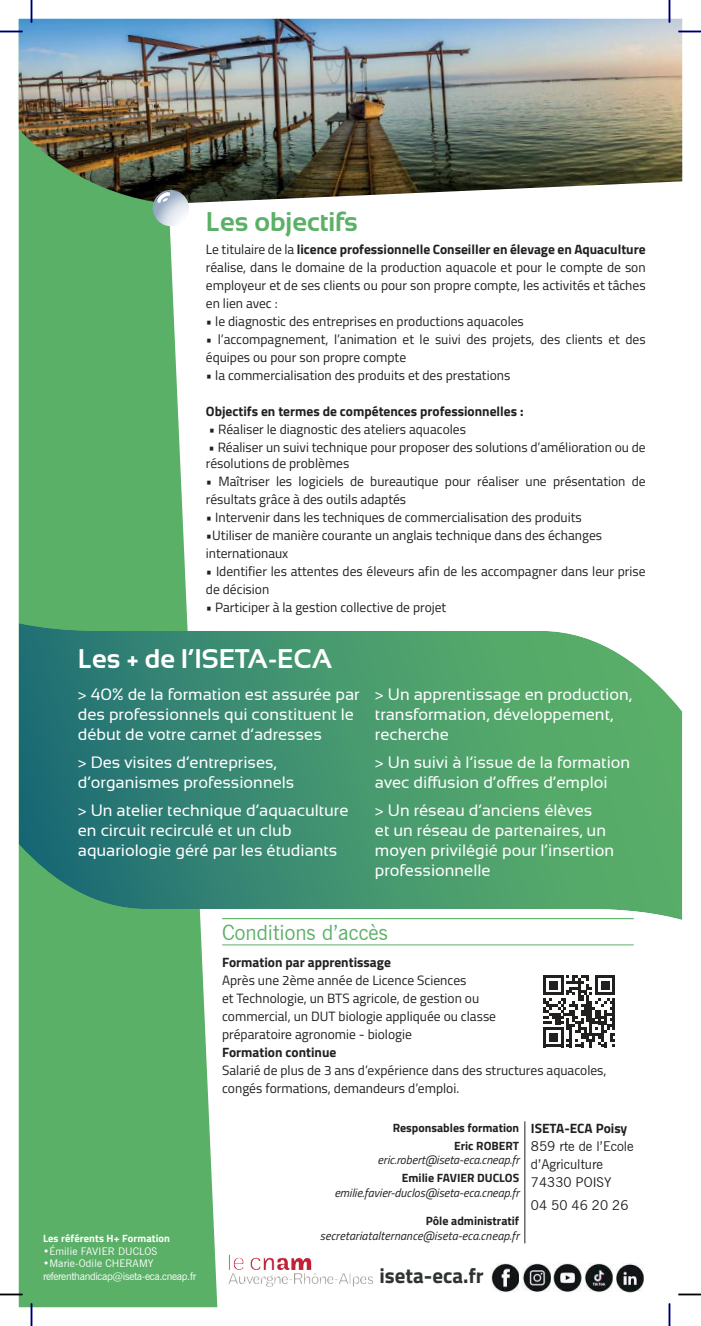
<style>
.page{position:relative;width:701px;height:1326px;background:#fff}
.page>*{position:absolute;margin:0;border:0;box-sizing:border-box;transform-origin:0 0}
.t1{font:700 27px "Sansation";color:#fff}
.t2{font:700 27px "Sansation";color:#5bb067}
.t3{font:21px "News Gothic BT";color:#5bb067}
.t4{font:700 21px "Titillium Web";color:#2e3233}
.t5{font:16.5px/19.8px "Sansation";color:#fff}
.t6{font:13.5px/18px "Titillium Web";color:#221f1f}
.t7{font:700 13.5px "Titillium Web";color:#221f1f}
.t8{font:13.5px/18px "News Gothic BT";color:#221f1f}
.t9{font:italic 12px "Titillium Web";color:#221f1f}
.t10{font:700 12px/18px "Titillium Web";color:#221f1f;text-align:right}
.t11{font:10.5px/12.6px "News Gothic BT";letter-spacing:-.025em;color:#fff}
.t12{font:700 10.5px "Titillium Web";letter-spacing:.01em;color:#fff}
.t13{font:10.5px "News Gothic BT";letter-spacing:.01em;color:#fff}
.s1{font-weight:700}
</style>
<div class="page">
<svg style="left:19px;top:204px;width:198px;height:1103px;background:#6db978"></svg>
<img style="left:19px;top:19px;width:663px;height:185px">
<img style="left:19px;top:623px;width:663px;height:297px">
<img style="left:153px;top:190px;width:36px;height:36px">
<img style="left:153px;top:190px;width:26px;height:26px">
<img style="left:155px;top:193px;width:34px;height:32px">
<svg style="left:156px;top:192px;width:15px;height:11px"></svg>
<img style="left:228px;top:1254px;width:144px;height:32px">
<hr style="left:222px;top:918px;width:412px;height:1px;background:#5bb067">
<hr style="left:222px;top:945px;width:412px;height:1px;background:#5bb067">
<hr style="left:524px;top:1121px;width:1px;height:122px;background:#221f1f">
<img style="left:492px;top:1264px;width:27px;height:28px">
<img style="left:523px;top:1264px;width:27px;height:28px">
<img style="left:554px;top:1264px;width:27px;height:28px">
<img style="left:585px;top:1264px;width:27px;height:28px">
<img style="left:616px;top:1264px;width:27px;height:28px">
<svg style="left:543px;top:975px;width:72px;height:72px"></svg>
<hr style="left:0;top:1293px;width:23px;height:2px;background:#000082">
<hr style="left:678px;top:1293px;width:23px;height:2px;background:#000082">
<hr style="left:668px;top:0;width:2px;height:22px;background:#000082">
<hr style="left:668px;top:1303px;width:2px;height:23px;background:#000082">
<svg style="left:0;top:31px;width:23px;height:1px"></svg>
<svg style="left:678px;top:31px;width:23px;height:1px"></svg>
<svg style="left:0;top:1294px;width:23px;height:1px"></svg>
<svg style="left:678px;top:1294px;width:23px;height:1px"></svg>
<svg style="left:31px;top:0;width:1px;height:22px"></svg>
<svg style="left:31px;top:1303px;width:1px;height:23px"></svg>
<svg style="left:669px;top:0;width:1px;height:22px"></svg>
<svg style="left:669px;top:1303px;width:1px;height:23px"></svg>
<h1 class="t2" style="left:206px;top:212px;width:153px">Les objectifs</h1>
<p class="t6" style="left:206px;top:242px;width:441px;text-align:justify">Le titulaire de la <span class="s1">licence professionnelle Conseiller en élevage en Aquaculture </span>réalise, dans le domaine de la production aquacole et pour le compte de son employeur et de ses clients ou pour son propre compte, les activités et tâches en lien avec :</p>
<p class="t6" style="left:206px;top:314px;width:319px">• le diagnostic des entreprises en productions aquacoles</p>
<p class="t6" style="left:206px;top:332px;width:441px">• l’accompagnement, l’animation et le suivi des projets, des clients et des équipes ou pour son propre compte</p>
<p class="t6" style="left:206px;top:368px;width:306px">• la commercialisation des produits et des prestations</p>
<p class="t7" style="left:206px;top:406px;width:319px">Objectifs en termes de compétences professionnelles :</p>
<p class="t6" style="left:209px;top:422px;width:259px">• Réaliser le diagnostic des ateliers aquacoles</p>
<p class="t6" style="left:206px;top:441px;width:441px;line-height:16.2px">• Réaliser un suivi technique pour proposer des solutions d’amélioration ou de résolutions de problèmes</p>
<p class="t6" style="left:206px;top:474px;width:441px">• Maîtriser les logiciels de bureautique pour réaliser une présentation de résultats grâce à des outils adaptés</p>
<p class="t6" style="left:206px;top:510px;width:377px">• Intervenir dans les techniques de commercialisation des produits</p>
<p class="t6" style="left:206px;top:528px;width:398px">•Utiliser de manière courante un anglais technique dans des échanges internationaux</p>
<p class="t6" style="left:206px;top:564px;width:441px">• Identifier les attentes des éleveurs afin de les accompagner dans leur prise de décision</p>
<p class="t6" style="left:206px;top:600px;width:242px">• Participer à la gestion collective de projet</p>
<h1 class="t1" style="left:78px;top:648px;width:256px">Les + de l’ISETA-ECA</h1>
<p class="t5" style="left:78px;top:686px;width:283px">&gt; 40% de la formation est assurée par des professionnels qui constituent le début de votre carnet d’adresses</p>
<p class="t5" style="left:78px;top:754px;width:218px">&gt; Des visites d’entreprises, d’organismes professionnels</p>
<p class="t5" style="left:78px;top:802px;width:272px">&gt; Un atelier technique d’aquaculture en circuit recirculé et un club aquariologie géré par les étudiants</p>
<p class="t5" style="left:375px;top:686px;width:258px">&gt; Un apprentissage en production, transformation, développement, recherche</p>
<p class="t5" style="left:375px;top:754px;width:257px">&gt; Un suivi à l’issue de la formation avec di昀昀usion d’o昀昀res d’emploi</p>
<p class="t5" style="left:375px;top:802px;width:241px">&gt; Un réseau d’anciens élèves<br>et un réseau de partenaires, un moyen privilégié pour l’insertion professionnelle</p>
<p class="t12" style="left:43px;top:1234px;width:128px">Les référents H+ Formation</p>
<p class="t13" style="left:43px;top:1246px;width:116px">•Émilie FAVIER DUCLOS</p>
<p class="t11" style="left:43px;top:1258px;width:155px">•Marie-Odile CHERAMY referenthandicap@iseta-eca.cneap.fr</p>
<h2 class="t3" style="left:222px;top:924px;width:167px">Conditions d’accès</h2>
<p class="t7" style="left:222px;top:957px;width:170px">Formation par apprentissage</p>
<p class="t6" style="left:222px;top:972px;width:275px">Après une 2ème année de Licence Sciences<br>et Technologie, un BTS agricole, de gestion ou commercial, un DUT biologie appliquée ou classe préparatoire agronomie - biologie</p>
<p class="t7" style="left:222px;top:1047px;width:116px">Formation continue</p>
<p class="t6" style="left:222px;top:1062px;width:386px">Salarié de plus de 3 ans d’expérience dans des structures aquacoles, congés formations, demandeurs d’emploi.</p>
<p class="t7" style="left:531px;top:1123px;width:98px">ISETA-ECA Poisy</p>
<p class="t8" style="left:531px;top:1139px;width:104px">859 rte de l’Ecole d’Agriculture<br>74330 POISY</p>
<p class="t8" style="left:531px;top:1197px;width:99px">04 50 46 20 26</p>
<p class="t10" style="left:393px;top:1120px;width:128px">Responsables formation<br>Eric ROBERT</p>
<p class="t9" style="left:378px;top:1155px;width:143px">eric.robert@iseta-eca.cneap.fr</p>
<p class="t10" style="left:402px;top:1170px;width:119px">Emilie FAVIER DUCLOS</p>
<p class="t9" style="left:334px;top:1188px;width:186px">emilie.favier-duclos@iseta-eca.cneap.fr</p>
<p class="t10" style="left:426px;top:1213px;width:95px">Pôle administratif</p>
<p class="t9" style="left:320px;top:1231px;width:201px">secretariatalternance@iseta-eca.cneap.fr</p>
<h2 class="t4" style="left:379px;top:1267px;width:106px">iseta-eca.fr</h2>
</div>
